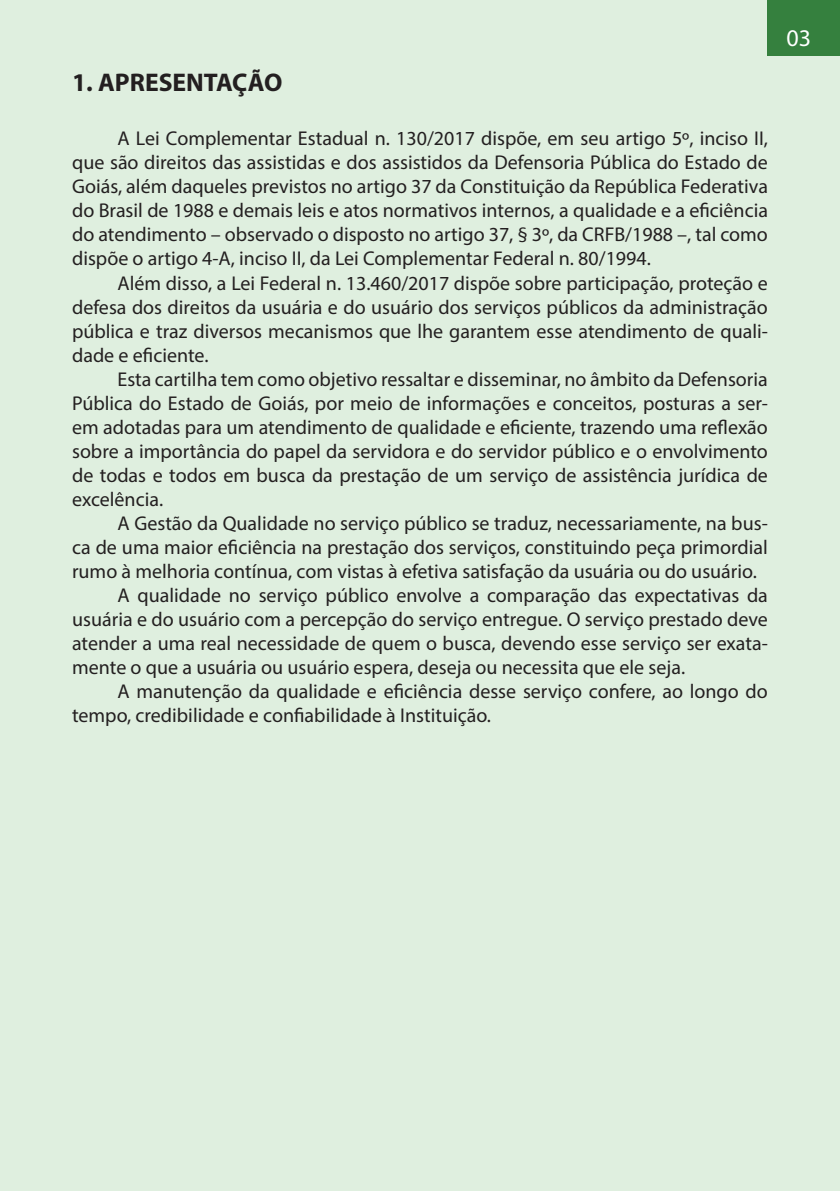
<style>
.page{position:relative;width:840px;height:1191px;background:#fff}
.page>*{position:absolute;margin:0;border:0;box-sizing:border-box;transform-origin:0 0}
.t1{font:700 25.6px "Myriad Pro";color:#231f20}
.t2{font:24px "Myriad Pro";color:#fff}
.t3{font:20px/24px "Myriad Pro";color:#231f20;text-align:justify}
</style>
<div class="page">
<div style="left:0;top:0;width:839px;height:1191px;background:#dfefdf"></div>
<div style="left:767px;top:0;width:72px;height:55px;background:#35803e"></div>
<p class="t1" style="left:72px;top:66px;width:212px">1. APRESENTAÇÃO</p>
<p class="t3" style="left:72px;top:126px;width:697px;text-indent:45px">A Lei Complementar Estadual n. 130/2017 dispõe, em seu artigo 5º, inciso II, que são direitos das assistidas e dos assistidos da Defensoria Pública do Estado de Goiás, além daqueles previstos no artigo 37 da Constituição da República Federativa do Brasil de 1988 e demais leis e atos normativos internos, a qualidade e a eficiência do atendimento – observado o disposto no artigo 37, § 3º, da CRFB/1988 –, tal como dispõe o artigo 4-A, inciso II, da Lei Complementar Federal n. 80/1994.</p>
<p class="t3" style="left:72px;top:270px;width:697px;text-indent:45px">Além disso, a Lei Federal n. 13.460/2017 dispõe sobre participação, proteção e defesa dos direitos da usuária e do usuário dos serviços públicos da administração pública e traz diversos mecanismos que lhe garantem esse atendimento de quali&shy;dade e eficiente.</p>
<p class="t3" style="left:72px;top:366px;width:697px;text-indent:45px">Esta cartilha tem como objetivo ressaltar e disseminar, no âmbito da Defensoria Pública do Estado de Goiás, por meio de informações e conceitos, posturas a ser&shy;em adotadas para um atendimento de qualidade e eficiente, trazendo uma reflexão sobre a importância do papel da servidora e do servidor público e o envolvimento de todas e todos em busca da prestação de um serviço de assistência jurídica de excelência.</p>
<p class="t3" style="left:117px;top:510px;width:651px">A Gestão da Qualidade no serviço público se traduz, necessariamente, na bus-</p>
<p class="t3" style="left:72px;top:534px;width:697px">ca de uma maior eficiência na prestação dos serviços, constituindo peça primordial</p>
<p class="t3" style="left:72px;top:558px;width:686px">rumo à melhoria contínua, com vistas à efetiva satisfação da usuária ou do usuário.</p>
<p class="t3" style="left:117px;top:582px;width:651px">A qualidade no serviço público envolve a comparação das expectativas da</p>
<p class="t3" style="left:72px;top:606px;width:697px">usuária e do usuário com a percepção do serviço entregue. O serviço prestado deve</p>
<p class="t3" style="left:72px;top:630px;width:697px">atender a uma real necessidade de quem o busca, devendo esse serviço ser exata-</p>
<p class="t3" style="left:72px;top:654px;width:614px">mente o que a usuária ou usuário espera, deseja ou necessita que ele seja.</p>
<p class="t3" style="left:117px;top:678px;width:651px">A manutenção da qualidade e eficiência desse serviço confere, ao longo do</p>
<p class="t3" style="left:72px;top:702px;width:420px">tempo, credibilidade e confiabilidade à Instituição.</p>
<p class="t2" style="left:785px;top:23px;width:26px">03</p>
</div>
